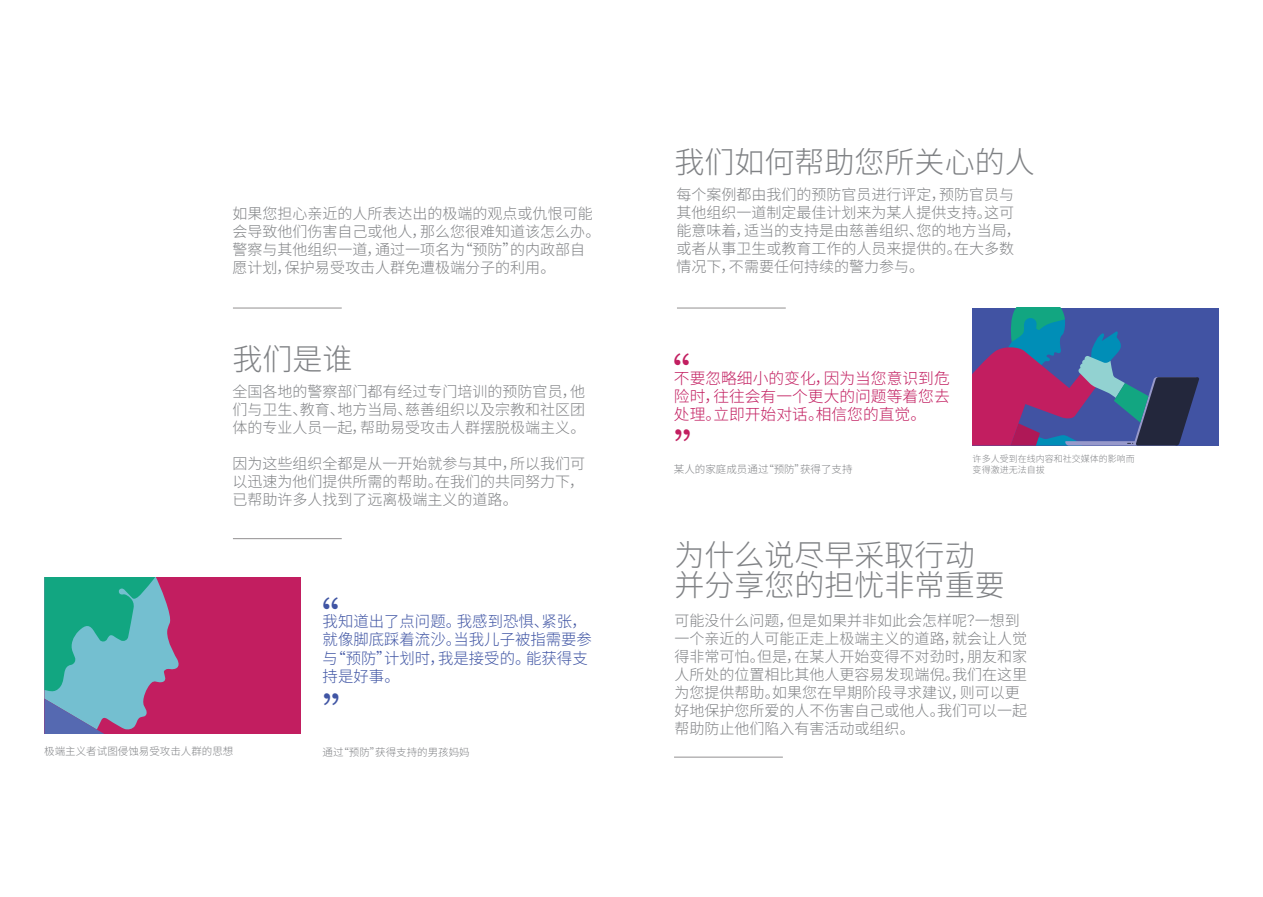
<style>
.page{position:relative;width:1263px;height:897px;background:#fff}
.page>*{position:absolute;margin:0;border:0;box-sizing:border-box;transform-origin:0 0}
.t1{font:300 45px/95.7px "Noto Sans SC";color:#4055a4}
.t2{font:300 45px/75.9px "Noto Sans SC";color:#c21e60}
.t3{font:300 30px/30px "Noto Sans SC";color:#808285}
.t4{font:300 15.75px/18.3px "Noto Sans SC";color:#4055a4}
.t5{font:300 15.75px/18px "Noto Sans SC";color:#c21e60;text-align:justify}
.t6{font:300 15px/18px "Noto Sans SC";color:#808285}
.t7{font:300 10.5px "Noto Sans SC";color:#808285}
.t8{font:300 9px/10.5px "Noto Sans SC";color:#808285}
</style>
<div class="page">
<hr style="left:233px;top:308px;width:109px;height:1px;background:#231f20">
<hr style="left:233px;top:538px;width:109px;height:1px;background:#231f20">
<hr style="left:676px;top:308px;width:109px;height:1px;background:#231f20">
<hr style="left:674px;top:756px;width:108px;height:1px;background:#231f20">
<div style="left:972px;top:308px;width:246px;height:137px;background:#4153a3"></div>
<svg style="left:972px;top:308px;width:226px;height:137px"></svg>
<div style="left:44px;top:577px;width:256px;height:156px;background:#c21e60"></div>
<svg style="left:44px;top:577px;width:135px;height:156px"></svg>
<p class="t6" style="left:232px;top:205px;width:369px">如果您担心亲近的人所表达出的极端的观点或仇恨可能会导致他们伤害自己或他人，那么您很难知道该怎么办。警察与其他组织一道，通过一项名为“预防”的内政部自愿计划，保护易受攻击人群免遭极端分子的利用。</p>
<h2 class="t3" style="left:232px;top:344px;width:121px">我们是谁</h2>
<p class="t6" style="left:232px;top:382px;width:354px;text-align:justify">全国各地的警察部门都有经过专门培训的预防官员，他们与卫生、教育、地方当局、慈善组织以及宗教和社区团体的专业人员一起，帮助易受攻击人群摆脱极端主义。</p>
<p class="t6" style="left:232px;top:454px;width:354px;text-align:justify">因为这些组织全都是从一开始就参与其中，所以我们可以迅速为他们提供所需的帮助。在我们的共同努力下，已帮助许多人找到了远离极端主义的道路。</p>
<p class="t7" style="left:44px;top:745px;width:190px">极端主义者试图侵蚀易受攻击人群的思想</p>
<h1 class="t1" style="left:322px;top:572px;width:46px;text-indent:-27px">“ ”</h1>
<p class="t4" style="left:322px;top:612px;width:271px">我知道出了点问题。我感到恐惧、紧张，就像脚底踩着流沙。当我儿子被指需要参与“预防”计划时，我是接受的。能获得支持是好事。</p>
<p class="t7" style="left:322px;top:746px;width:148px">通过“预防”获得支持的男孩妈妈</p>
<h2 class="t3" style="left:674px;top:148px;width:361px">我们如何帮助您所关心的人</h2>
<p class="t6" style="left:676px;top:186px;width:346px">每个案例都由我们的预防官员进行评定，预防官员与其他组织一道制定最佳计划来为某人提供支持。这可能意味着，适当的支持是由慈善组织、您的地方当局，或者从事卫生或教育工作的人员来提供的。在大多数情况下，不需要任何持续的警力参与。</p>
<h1 class="t2" style="left:673px;top:337px;width:46px;text-indent:-28px">“ ”</h1>
<p class="t7" style="left:673px;top:463px;width:180px">某人的家庭成员通过“预防”获得了支持</p>
<p class="t5" style="left:673px;top:369px;width:277px">不要忽略细小的变化，因为当您意识到危险时，往往会有一个更大的问题等着您去处理。立即开始对话。相信您的直觉。</p>
<p class="t8" style="left:972px;top:454px;width:163px">许多人受到在线内容和社交媒体的影响而变得激进无法自拔</p>
<h2 class="t3" style="left:674px;top:541px;width:331px">为什么说尽早采取行动并分享您的担忧非常重要</h2>
<p class="t6" style="left:674px;top:611px;width:354px">可能没什么问题，但是如果并非如此会怎样呢？一想到一个亲近的人可能正走上极端主义的道路，就会让人觉得非常可怕。但是，在某人开始变得不对劲时，朋友和家人所处的位置相比其他人更容易发现端倪。我们在这里为您提供帮助。如果您在早期阶段寻求建议，则可以更好地保护您所爱的人不伤害自己或他人。我们可以一起帮助防止他们陷入有害活动或组织。</p>
</div>
